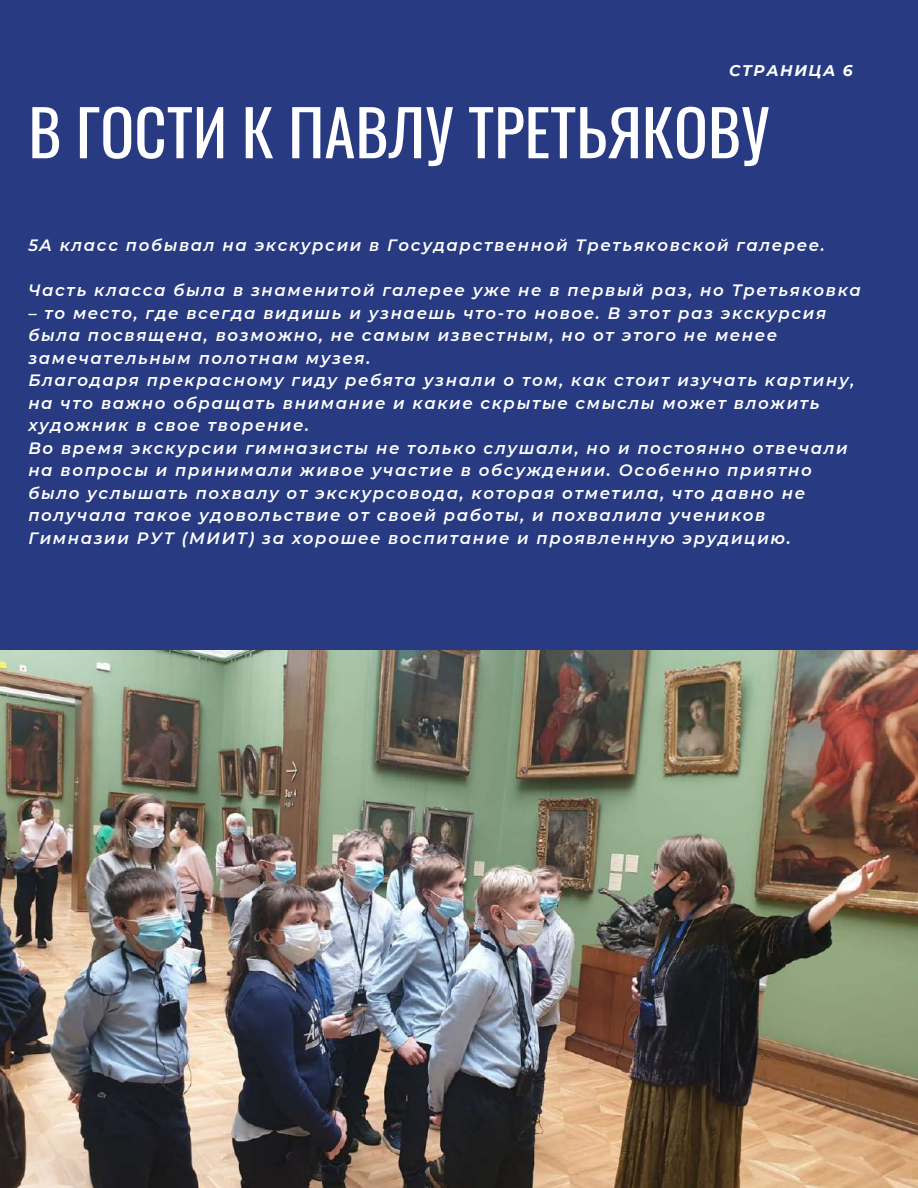
<style>
.page{position:relative;width:918px;height:1188px;background:#273a82}
.page>*{position:absolute;margin:0;border:0;box-sizing:border-box;transform-origin:0 0}
.t1{font:63.15px "Oswald";color:#fff}
.t2{font:italic 600 16.5px/22.5px "Montserrat";letter-spacing:.1em;color:#fff}
.t3{font:italic 700 15.45px "Montserrat";letter-spacing:.1em;color:#fff}
</style>
<div class="page">
<img style="left:0;top:650px;width:918px;height:538px">
<p class="t3" style="left:729px;top:61px;width:125px">СТРАНИЦА 6</p>
<h1 class="t1" style="left:28px;top:83px;width:743px">В ГОСТИ К ПАВЛУ ТРЕТЬЯКОВУ</h1>
<p class="t2" style="left:28px;top:234px;width:798px">5A класс побывал на экскурсии в Государственной Третьяковской галерее.</p>
<p class="t2" style="left:28px;top:279px;width:834px">Часть класса была в знаменитой галерее уже не в первый раз, но Третьяковка</p>
<p class="t2" style="left:28px;top:302px;width:828px">– то место, где всегда видишь и узнаешь что-то новое. В этот раз экскурсия была посвящена, возможно, не самым известным, но от этого не менее замечательным полотнам музея.<br>Благодаря прекрасному гиду ребята узнали о том, как стоит изучать картину, на что важно обращать внимание и какие скрытые смыслы может вложить художник в свое творение.<br>Во время экскурсии гимназисты не только слушали, но и постоянно отвечали на вопросы и принимали живое участие в обсуждении. Особенно приятно было услышать похвалу от экскурсовода, которая отметила, что давно не получала такое удовольствие от своей работы, и похвалила учеников Гимназии РУТ (МИИТ) за хорошее воспитание и проявленную эрудицию.</p>
</div>
